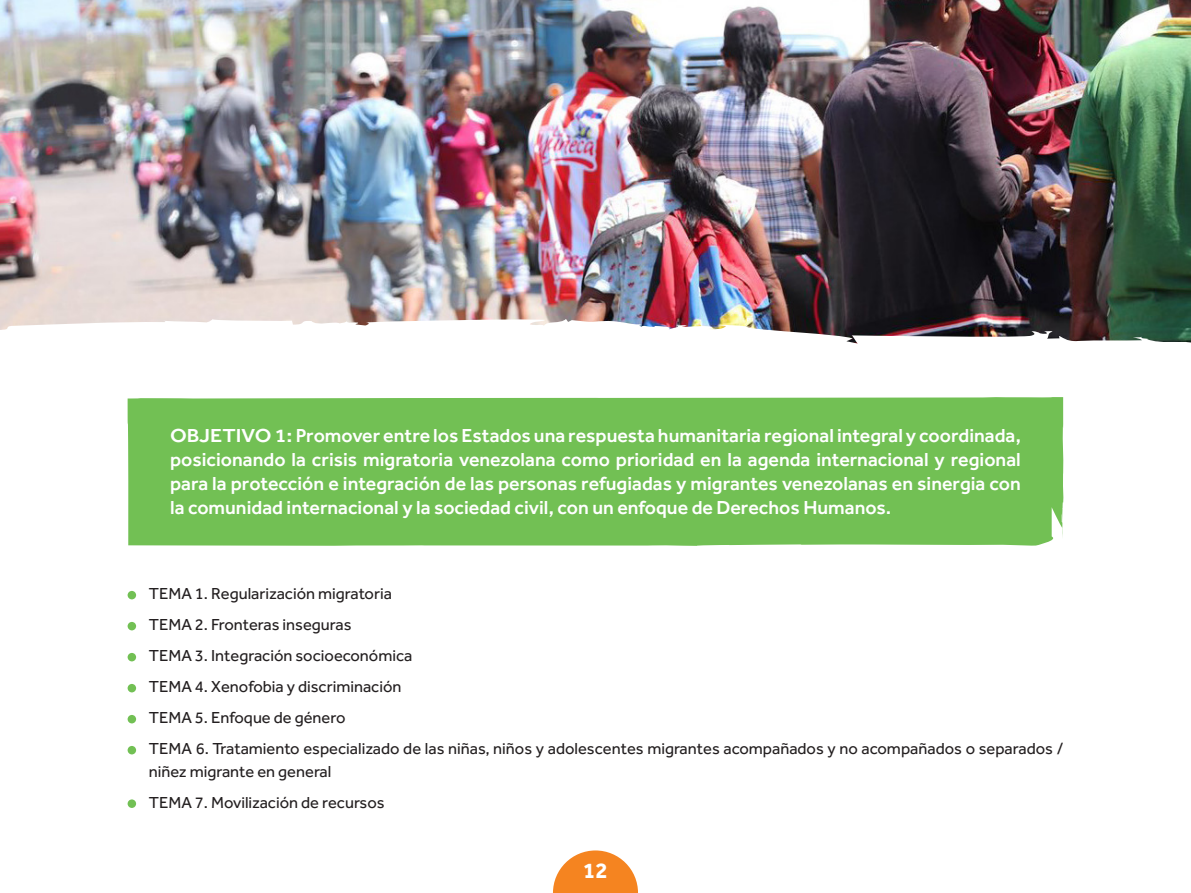
<style>
.page{position:relative;width:1191px;height:893px;background:#fff}
.page>*{position:absolute;margin:0;border:0;box-sizing:border-box;transform-origin:0 0}
.t1{font:700 22.5px "Effra";color:#fff}
.cuerpo{font:500 19.5px/24px "Effra";color:#fff;text-align:justify;scale:1.1 1}
.bullet01{font:16.5px/22.5px "Effra";color:#231f20}
</style>
<div class="page">
<svg style="left:553px;top:850px;width:85px;height:43px"></svg>
<img style="left:0;top:0;width:1191px;height:318px">
<svg style="left:0;top:318px;width:1191px;height:110px"></svg>
<div style="left:128px;top:397px;width:935px;height:149px;background:#72c054"></div>
<div style="left:128px;top:591px;width:8px;height:8px;background:#72c054;border-radius:50%"></div>
<div style="left:128px;top:622px;width:8px;height:8px;background:#72c054;border-radius:50%"></div>
<div style="left:128px;top:653px;width:8px;height:8px;background:#72c054;border-radius:50%"></div>
<div style="left:128px;top:684px;width:8px;height:8px;background:#72c054;border-radius:50%"></div>
<div style="left:128px;top:715px;width:8px;height:8px;background:#72c054;border-radius:50%"></div>
<div style="left:128px;top:746px;width:8px;height:8px;background:#72c054;border-radius:50%"></div>
<div style="left:128px;top:799px;width:8px;height:9px;background:#72c054;border-radius:50%"></div>
<p class="cuerpo" style="left:170px;top:423px;width:775px">OBJETIVO 1: Promover entre los Estados una respuesta humanitaria regional integral y coordinada, posicionando la crisis migratoria venezolana como prioridad en la agenda internacional y regional para la protección e integración de las personas refugiadas y migrantes venezolanas en sinergia con la comunidad internacional y la sociedad civil, con un enfoque de Derechos Humanos.</p>
<p class="bullet01" style="left:149px;top:582px;width:244px">TEMA 1. Regularización migratoria</p>
<p class="bullet01" style="left:149px;top:613px;width:204px">TEMA 2. Fronteras inseguras</p>
<p class="bullet01" style="left:149px;top:644px;width:265px">TEMA 3. Integración socioeconómica</p>
<p class="bullet01" style="left:149px;top:675px;width:254px">TEMA 4. Xenofobia y discriminación</p>
<p class="bullet01" style="left:149px;top:706px;width:198px">TEMA 5. Enfoque de género</p>
<p class="bullet01" style="left:149px;top:737px;width:916px">TEMA 6. Tratamiento especializado de las niñas, niños y adolescentes migrantes acompañados y no acompañados o separados / niñez migrante en general</p>
<p class="bullet01" style="left:149px;top:791px;width:237px">TEMA 7. Movilización de recursos</p>
<p class="t1" style="left:583px;top:857px;width:26px">12</p>
</div>
